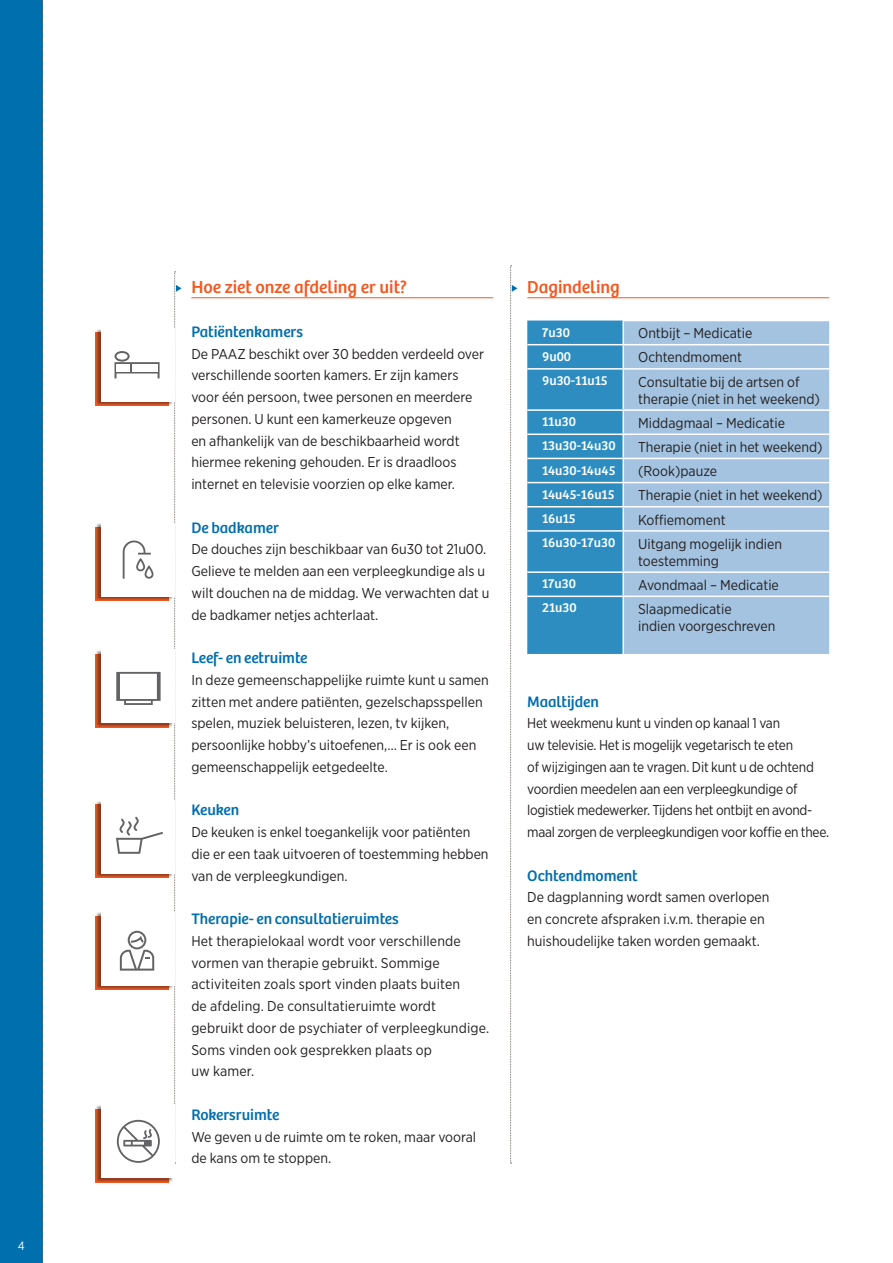
<style>
.page{position:relative;width:893px;height:1263px;background:#fff}
.page>*{position:absolute;margin:0;border:0;box-sizing:border-box;transform-origin:0 0}
.t1{font:18px "Bree";color:#f15921}
.t2{font:15.75px "Bree";color:#006fad}
.t3{font:14.25px/21.8px "Gotham Narrow";color:#231f20}
.t4{font:13.5px "Bree";color:#fff}
.t5{font:12px "Gotham Narrow";color:#fff}
</style>
<div class="page">
<div style="left:0;top:0;width:43px;height:1263px;background:#006fad"></div>
<svg style="left:42px;top:0;width:1px;height:1263px"></svg>
<hr style="left:191px;top:297px;width:302px;height:1px;background:#f15921">
<hr style="left:527px;top:297px;width:302px;height:1px;background:#f15921">
<svg style="left:174px;top:272px;width:8px;height:892px"></svg>
<svg style="left:510px;top:265px;width:7px;height:899px"></svg>
<div style="left:527px;top:320px;width:95px;height:334px;background:#2d8dc1"></div>
<div style="left:624px;top:321px;width:205px;height:333px;background:#a3c3e0"></div>
<hr style="left:623px;top:344px;width:206px;height:1px;background:#fff">
<hr style="left:623px;top:368px;width:206px;height:2px;background:#fff">
<hr style="left:623px;top:409px;width:206px;height:2px;background:#fff">
<hr style="left:623px;top:433px;width:206px;height:2px;background:#fff">
<hr style="left:623px;top:458px;width:206px;height:1px;background:#fff">
<hr style="left:623px;top:482px;width:206px;height:1px;background:#fff">
<hr style="left:623px;top:506px;width:206px;height:1px;background:#fff">
<hr style="left:623px;top:530px;width:206px;height:2px;background:#fff">
<hr style="left:623px;top:571px;width:206px;height:2px;background:#fff">
<hr style="left:623px;top:596px;width:206px;height:1px;background:#fff">
<hr style="left:527px;top:368px;width:96px;height:2px;background:#fff">
<hr style="left:527px;top:409px;width:96px;height:2px;background:#fff">
<hr style="left:527px;top:433px;width:96px;height:2px;background:#fff">
<hr style="left:527px;top:458px;width:96px;height:1px;background:#fff">
<hr style="left:527px;top:482px;width:96px;height:1px;background:#fff">
<hr style="left:527px;top:506px;width:96px;height:1px;background:#fff">
<hr style="left:527px;top:530px;width:96px;height:2px;background:#fff">
<hr style="left:527px;top:571px;width:96px;height:2px;background:#fff">
<hr style="left:527px;top:596px;width:96px;height:1px;background:#fff">
<hr style="left:527px;top:344px;width:96px;height:1px;background:#fff">
<div style="left:96px;top:328px;width:77px;height:78px;background:#231f20;opacity:.5"></div>
<div style="left:102px;top:328px;width:73px;height:73px;background:#fff"></div>
<div style="left:96px;top:523px;width:77px;height:77px;background:#231f20;opacity:.5"></div>
<div style="left:102px;top:523px;width:73px;height:73px;background:#fff"></div>
<div style="left:96px;top:649px;width:77px;height:78px;background:#231f20;opacity:.5"></div>
<div style="left:102px;top:650px;width:73px;height:73px;background:#fff"></div>
<div style="left:96px;top:800px;width:77px;height:78px;background:#231f20;opacity:.5"></div>
<div style="left:102px;top:800px;width:73px;height:73px;background:#fff"></div>
<div style="left:96px;top:912px;width:77px;height:77px;background:#231f20;opacity:.5"></div>
<div style="left:102px;top:912px;width:73px;height:73px;background:#fff"></div>
<div style="left:96px;top:1104px;width:77px;height:78px;background:#231f20;opacity:.5"></div>
<div style="left:102px;top:1105px;width:73px;height:73px;background:#fff"></div>
<svg style="left:115px;top:351px;width:45px;height:27px"></svg>
<svg style="left:123px;top:540px;width:31px;height:39px"></svg>
<svg style="left:116px;top:817px;width:47px;height:37px"></svg>
<svg style="left:117px;top:1120px;width:43px;height:43px"></svg>
<svg style="left:116px;top:672px;width:45px;height:33px"></svg>
<svg style="left:128px;top:931px;width:18px;height:18px"></svg>
<div style="left:130px;top:933px;width:14px;height:14px;background:#fff;border-radius:50%"></div>
<svg style="left:131px;top:936px;width:13px;height:7px"></svg>
<svg style="left:120px;top:950px;width:34px;height:20px"></svg>
<p class="t5" style="left:18px;top:1239px;width:8px">4</p>
<p class="t1" style="left:191px;top:277px;width:217px">Hoe ziet onze afdeling er uit?</p>
<p class="t2" style="left:191px;top:322px;width:113px">Patiëntenkamers</p>
<p class="t3" style="left:191px;top:342px;width:294px">De PAAZ beschikt over 30 bedden verdeeld over verschillende soorten kamers. Er zijn kamers voor één persoon, twee personen en meerdere personen. U kunt een kamerkeuze opgeven<br>en afhankelijk van de beschikbaarheid wordt hiermee rekening gehouden. Er is draadloos internet en televisie voorzien op elke kamer.</p>
<p class="t2" style="left:191px;top:518px;width:89px">De badkamer</p>
<p class="t3" style="left:191px;top:538px;width:300px">De douches zijn beschikbaar van 6u30 tot 21u00.<br>Gelieve te melden aan een verpleegkundige als u wilt douchen na de middag. We verwachten dat u de badkamer netjes achterlaat.</p>
<p class="t2" style="left:191px;top:649px;width:118px">Leef- en eetruimte</p>
<p class="t3" style="left:191px;top:669px;width:299px">In deze gemeenschappelijke ruimte kunt u samen zitten met andere patiënten, gezelschapsspellen spelen, muziek beluisteren, lezen, tv kijken, persoonlijke hobby’s uitoefenen,… Er is ook een gemeenschappelijk eetgedeelte.</p>
<p class="t2" style="left:191px;top:801px;width:50px">Keuken</p>
<p class="t3" style="left:191px;top:821px;width:299px">De keuken is enkel toegankelijk voor patiënten die er een taak uitvoeren of toestemming hebben van de verpleegkundigen.</p>
<p class="t2" style="left:191px;top:910px;width:209px">Therapie- en consultatieruimtes</p>
<p class="t3" style="left:191px;top:930px;width:299px">Het therapielokaal wordt voor verschillende vormen van therapie gebruikt. Sommige activiteiten zoals sport vinden plaats buiten<br>de afdeling. De consultatieruimte wordt gebruikt door de psychiater of verpleegkundige.<br>Soms vinden ook gesprekken plaats op<br>uw kamer.</p>
<p class="t2" style="left:191px;top:1105px;width:89px">Rokersruimte</p>
<p class="t3" style="left:191px;top:1125px;width:286px">We geven u de ruimte om te roken, maar vooral de kans om te stoppen.</p>
<p class="t1" style="left:527px;top:277px;width:94px">Dagindeling</p>
<p class="t4" style="left:542px;top:324px;width:29px">7u30</p>
<p class="t3" style="left:638px;top:322px;width:116px">Ontbijt – Medicatie</p>
<p class="t4" style="left:542px;top:348px;width:30px">9u00</p>
<p class="t3" style="left:638px;top:346px;width:105px">Ochtendmoment</p>
<p class="t4" style="left:542px;top:373px;width:67px">9u30-11u15</p>
<p class="t3" style="left:638px;top:373px;width:183px;line-height:17.1px">Consultatie bij de artsen of therapie (niet in het weekend)</p>
<p class="t4" style="left:542px;top:414px;width:35px">11u30</p>
<p class="t3" style="left:638px;top:412px;width:148px">Middagmaal – Medicatie</p>
<p class="t4" style="left:542px;top:438px;width:75px">13u30-14u30</p>
<p class="t3" style="left:638px;top:436px;width:186px">Therapie (niet in het weekend)</p>
<p class="t4" style="left:542px;top:462px;width:75px">14u30-14u45</p>
<p class="t3" style="left:638px;top:460px;width:81px">(Rook)pauze</p>
<p class="t4" style="left:542px;top:486px;width:74px">14u45-16u15</p>
<p class="t3" style="left:638px;top:484px;width:186px">Therapie (niet in het weekend)</p>
<p class="t4" style="left:542px;top:510px;width:35px">16u15</p>
<p class="t3" style="left:638px;top:508px;width:89px">Koffiemoment</p>
<p class="t4" style="left:542px;top:535px;width:75px">16u30-17u30</p>
<p class="t3" style="left:638px;top:535px;width:145px;line-height:17.1px">Uitgang mogelijk indien toestemming</p>
<p class="t4" style="left:542px;top:576px;width:35px">17u30</p>
<p class="t3" style="left:638px;top:574px;width:142px">Avondmaal – Medicatie</p>
<p class="t4" style="left:542px;top:600px;width:36px">21u30</p>
<p class="t3" style="left:638px;top:600px;width:139px;line-height:17.1px">Slaapmedicatie<br>indien voorgeschreven</p>
<p class="t2" style="left:527px;top:692px;width:73px">Maaltijden</p>
<p class="t3" style="left:527px;top:712px;width:303px">Het weekmenu kunt u vinden op kanaal 1 van<br>uw televisie. Het is mogelijk vegetarisch te eten<br>of wijzigingen aan te vragen. Dit kunt u de ochtend voordien meedelen aan een verpleegkundige of logistiek medewerker. Tijdens het ontbijt en avond&shy;maal zorgen de verpleegkundigen voor koffie en thee.</p>
<p class="t2" style="left:527px;top:866px;width:112px">Ochtendmoment</p>
<p class="t3" style="left:527px;top:886px;width:244px">De dagplanning wordt samen overlopen en concrete afspraken i.v.m. therapie en huishoudelijke taken worden gemaakt.</p>
</div>
